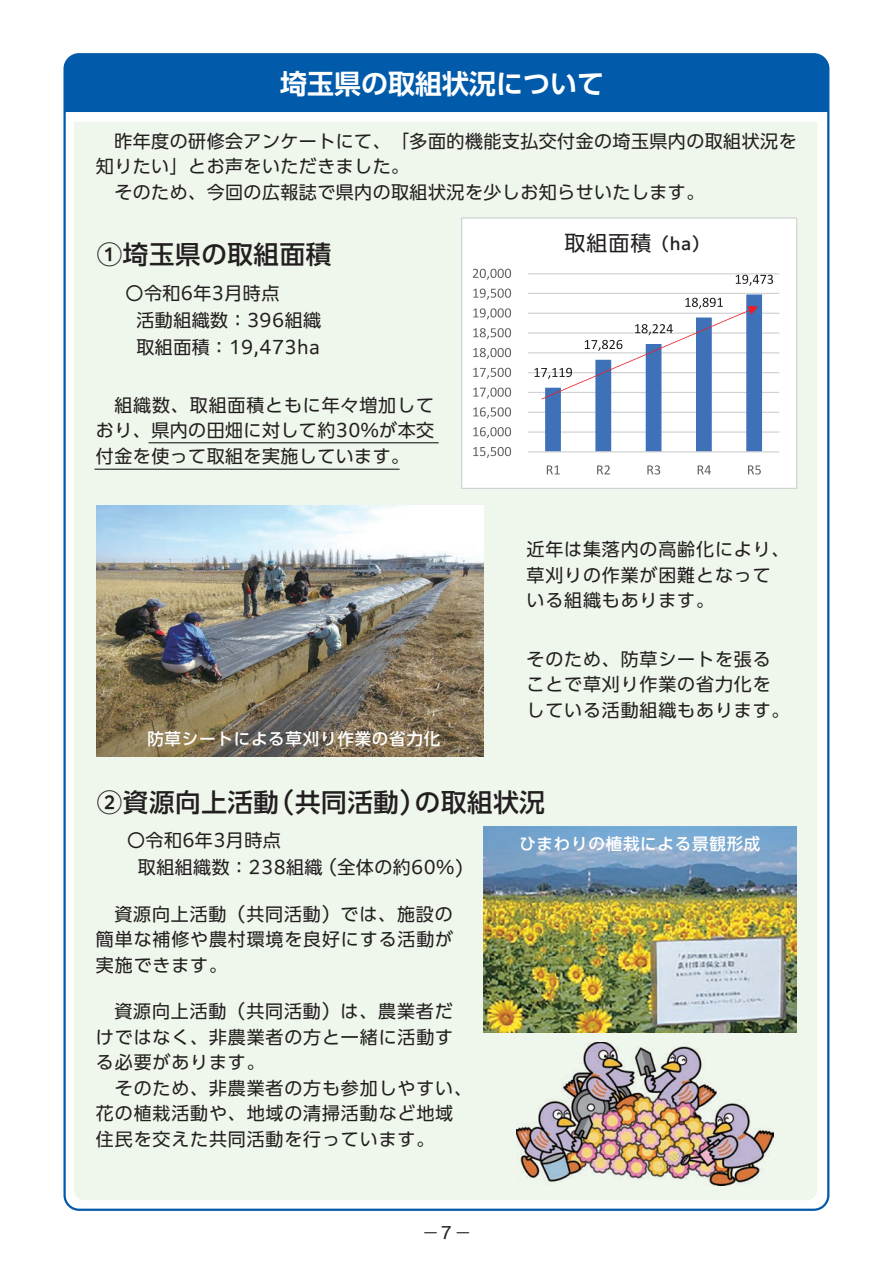
<style>
.page{position:relative;width:893px;height:1263px;background:#fff}
.page>*{position:absolute;margin:0;border:0;box-sizing:border-box;transform-origin:0 0}
.t1{font:700 27px "PUD Shin Go Pr 6 N De";color:#fff}
.t2{font:500 25.5px "PUD Shin Go Pr 6 N";letter-spacing:.025em;color:#231f20}
.t3{font:21px "PUD Shin Go Pr 6 N";color:#231f20}
.t4{font:18px/25.5px "PUD Shin Go Pr 6 N";letter-spacing:.045em;color:#231f20}
.t5{font:18px/27px "PUD Shin Go Pr 6 N";letter-spacing:.025em;color:#231f20}
.t6{font:500 16.5px "PUD Shin Go Pr 6 N";letter-spacing:.045em;color:#fff}
.t7{font:16.5px "PUD Shin Go Pr 6 N";color:#231f20;scale:.75 1}
.s1{font-weight:500;font-size:16.5px}
</style>
<div class="page">
<div style="left:65px;top:54px;width:763px;height:58px;background:#015aaa"></div>
<div style="left:74px;top:122px;width:743px;height:1078px;background:#eff7ed"></div>
<hr style="left:148px;top:442px;width:291px;height:1px;background:#231f20">
<hr style="left:94px;top:469px;width:306px;height:1px;background:#231f20">
<img style="left:516px;top:1042px;width:257px;height:144px">
<div style="left:461px;top:217px;width:336px;height:272px;background:#fff;border:1px solid #d1d2d4"></div>
<hr style="left:528px;top:431px;width:251px;height:2px;background:#d1d2d4">
<hr style="left:528px;top:412px;width:251px;height:1px;background:#d1d2d4">
<hr style="left:528px;top:392px;width:251px;height:1px;background:#d1d2d4">
<hr style="left:528px;top:372px;width:251px;height:1px;background:#d1d2d4">
<hr style="left:528px;top:352px;width:251px;height:1px;background:#d1d2d4">
<hr style="left:528px;top:332px;width:251px;height:2px;background:#d1d2d4">
<hr style="left:528px;top:313px;width:251px;height:1px;background:#d1d2d4">
<hr style="left:528px;top:293px;width:251px;height:1px;background:#d1d2d4">
<hr style="left:528px;top:273px;width:251px;height:1px;background:#d1d2d4">
<hr style="left:528px;top:451px;width:251px;height:1px;background:#d1d2d4">
<svg style="left:736px;top:275px;width:37px;height:11px"></svg>
<svg style="left:473px;top:447px;width:38px;height:11px"></svg>
<svg style="left:473px;top:427px;width:38px;height:11px"></svg>
<svg style="left:473px;top:407px;width:38px;height:11px"></svg>
<svg style="left:473px;top:387px;width:38px;height:12px"></svg>
<svg style="left:473px;top:368px;width:38px;height:11px"></svg>
<svg style="left:473px;top:348px;width:38px;height:11px"></svg>
<svg style="left:473px;top:328px;width:38px;height:11px"></svg>
<svg style="left:473px;top:308px;width:38px;height:11px"></svg>
<svg style="left:473px;top:289px;width:38px;height:11px"></svg>
<svg style="left:473px;top:269px;width:38px;height:11px"></svg>
<svg style="left:547px;top:465px;width:13px;height:9px"></svg>
<svg style="left:597px;top:465px;width:13px;height:9px"></svg>
<svg style="left:647px;top:465px;width:13px;height:9px"></svg>
<svg style="left:698px;top:465px;width:13px;height:9px"></svg>
<svg style="left:748px;top:465px;width:13px;height:9px"></svg>
<svg style="left:534px;top:294px;width:228px;height:158px"></svg>
<img style="left:96px;top:505px;width:388px;height:252px">
<img style="left:483px;top:827px;width:314px;height:205px">
<h1 class="t1" style="left:280px;top:69px;width:325px">埼玉県の取組状況について</h1>
<p class="t5" style="left:96px;top:129px;width:702px;line-height:25.5px">　昨年度の研修会アンケートにて、「多面的機能支払交付金の埼玉県内の取組状況を知りたい」とお声をいただきました。<br>　そのため、今回の広報誌で県内の取組状況を少しお知らせいたします。</p>
<h2 class="t2" style="left:97px;top:240px;width:236px">①埼玉県の取組面積</h2>
<p class="t5" style="left:136px;top:280px;width:186px;text-indent:-11px">〇令和6年3月時点<br>活動組織数：396組織取組面積：19,473ha</p>
<p class="t4" style="left:96px;top:393px;width:340px;text-align:justify;text-indent:18px">組織数、取組面積ともに年々増加しており、県内の田畑に対して約30％が本交付金を使って取組を実施しています。</p>
<p class="t6" style="left:147px;top:730px;width:294px">防草シートによる草刈り作業の省力化</p>
<p class="t3" style="left:564px;top:232px;width:146px">取組面積<span class="s1">（ha）</span></p>
<p class="t4" style="left:526px;top:537px;width:264px">近年は集落内の高齢化により、草刈りの作業が困難となっている組織もあります。</p>
<p class="t4" style="left:526px;top:647px;width:264px">そのため、防草シートを張ることで草刈り作業の省力化をしている活動組織もあります。</p>
<h2 class="t2" style="left:97px;top:788px;width:450px">②資源向上活動（共同活動）の取組状況</h2>
<p class="t5" style="left:138px;top:828px;width:327px;text-indent:-11px">〇令和6年3月時点<br>取組組織数：238組織（全体の約60%)</p>
<p class="t4" style="left:96px;top:902px;width:359px;text-align:justify;text-indent:18px">資源向上活動（共同活動）では、施設の簡単な補修や農村環境を良好にする活動が実施できます。</p>
<p class="t4" style="left:96px;top:999px;width:378px;text-indent:18px">資源向上活動（共同活動）は、農業者だけではなく、非農業者の方と一緒に活動する必要があります。<br>　そのため、非農業者の方も参加しやすい、花の植栽活動や、地域の清掃活動など地域住民を交えた共同活動を行っています。</p>
<p class="t7" style="left:425px;top:1224px;width:61px">―7―</p>
<p class="t6" style="left:519px;top:835px;width:243px">ひまわりの植栽による景観形成</p>
</div>
